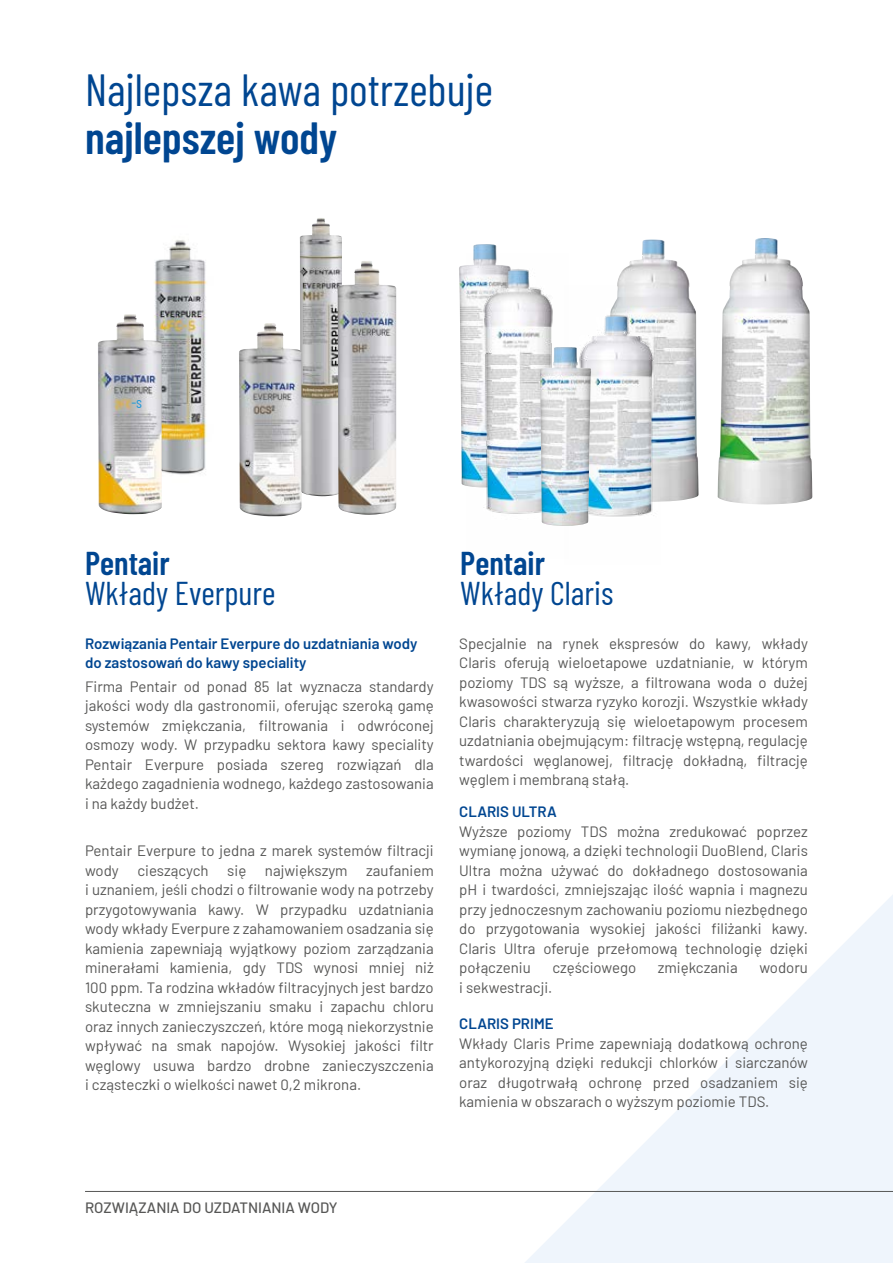
<style>
.page{position:relative;width:893px;height:1263px;background:#fff}
.page>*{position:absolute;margin:0;border:0;box-sizing:border-box;transform-origin:0 0}
.t1{font:45px "Barlow Condensed";color:#004691}
.t2{font:600 45px "Barlow Condensed";color:#004691}
.t3{font:33px "Barlow Condensed";color:#004691}
.t4{font:600 33px "Barlow Condensed";color:#004691}
.t5{font:15.6px "Barlow Condensed";color:#239ad7}
.t6{font:15px/19.5px "Barlow";color:#575756;text-align:justify}
.t7{font:600 15px/19.5px "Barlow";color:#004691}
.t8{font:500 15px "Barlow";color:#575756}
</style>
<div class="page">
<svg style="left:525px;top:480px;width:368px;height:783px"></svg>
<hr style="left:85px;top:1191px;width:808px;height:1px;background:#575756">
<img style="left:459px;top:244px;width:38px;height:242px">
<img style="left:466px;top:253px;width:98px;height:305px">
<img style="left:617px;top:239px;width:82px;height:263px">
<img style="left:718px;top:238px;width:94px;height:266px">
<img style="left:564px;top:285px;width:97px;height:279px">
<img style="left:539px;top:347px;width:52px;height:179px">
<img style="left:154px;top:240px;width:53px;height:235px">
<img style="left:300px;top:218px;width:42px;height:278px">
<img style="left:337px;top:261px;width:59px;height:254px">
<img style="left:239px;top:323px;width:62px;height:193px">
<img style="left:98px;top:314px;width:64px;height:200px">
<h1 class="t1" style="left:85px;top:58px;width:410px">Najlepsza kawa potrzebuje</h1>
<h1 class="t2" style="left:85px;top:106px;width:254px">najlepszej wody</h1>
<p class="t5" style="left:131px;top:391px;width:12px">-s</p>
<h2 class="t4" style="left:85px;top:539px;width:86px">Pentair</h2>
<h2 class="t3" style="left:85px;top:569px;width:192px">Wkłady Everpure</h2>
<p class="t7" style="left:85px;top:632px;width:334px">Rozwiązania Pentair Everpure do uzdatniania wody do zastosowań do kawy speciality</p>
<p class="t6" style="left:85px;top:675px;width:350px">Firma Pentair od ponad 85 lat wyznacza standardy jakości wody dla gastronomii, oferując szeroką gamę systemów zmiękczania, filtrowania i odwróconej osmozy wody. W przypadku sektora kawy speciality Pentair Everpure posiada szereg rozwiązań dla każdego zagadnienia wodnego, każdego zastosowania i na każdy budżet.</p>
<p class="t6" style="left:85px;top:840px;width:350px">Pentair Everpure to jedna z marek systemów filtracji wody cieszących się największym zaufaniem i uznaniem, jeśli chodzi o filtrowanie wody na potrzeby przygotowywania kawy. W przypadku uzdatniania wody wkłady Everpure z zahamowaniem osadzania się kamienia zapewniają wyjątkowy poziom zarządzania minerałami kamienia, gdy TDS wynosi mniej niż 100 ppm. Ta rodzina wkładów filtracyjnych jest bardzo skuteczna w zmniejszaniu smaku i zapachu chloru oraz innych zanieczyszczeń, które mogą niekorzystnie wpływać na smak napojów. Wysokiej jakości filtr węglowy usuwa bardzo drobne zanieczyszczenia i cząsteczki o wielkości nawet 0,2 mikrona.</p>
<h2 class="t4" style="left:460px;top:539px;width:86px">Pentair</h2>
<h2 class="t3" style="left:460px;top:569px;width:155px">Wkłady Claris</h2>
<p class="t6" style="left:459px;top:632px;width:350px">Specjalnie na rynek ekspresów do kawy, wkłady Claris oferują wieloetapowe uzdatnianie, w którym poziomy TDS są wyższe, a filtrowana woda o dużej kwasowości stwarza ryzyko korozji. Wszystkie wkłady Claris charakteryzują się wieloetapowym procesem uzdatniania obejmującym: filtrację wstępną, regulację twardości węglanowej, filtrację dokładną, filtrację węglem i membraną stałą.</p>
<p class="t7" style="left:459px;top:801px;width:99px">CLARIS ULTRA</p>
<p class="t6" style="left:459px;top:820px;width:350px">Wyższe poziomy TDS można zredukować poprzez wymianę jonową, a dzięki technologii DuoBlend, Claris Ultra można używać do dokładnego dostosowania pH i twardości, zmniejszając ilość wapnia i magnezu przy jednoczesnym zachowaniu poziomu niezbędnego do przygotowania wysokiej jakości filiżanki kawy.<br>Claris Ultra oferuje przełomową technologię dzięki połączeniu</p>
<p class="t6" style="left:552px;top:957px;width:85px">częściowego</p>
<p class="t6" style="left:658px;top:957px;width:81px">zmiękczania</p>
<p class="t6" style="left:759px;top:957px;width:50px">wodoru</p>
<p class="t6" style="left:459px;top:976px;width:95px">i sekwestracji.</p>
<p class="t7" style="left:459px;top:1013px;width:96px">CLARIS PRIME</p>
<p class="t6" style="left:459px;top:1032px;width:350px">Wkłady Claris Prime zapewniają dodatkową ochronę antykorozyjną dzięki redukcji chlorków i siarczanów oraz długotrwałą ochronę przed osadzaniem się kamienia w obszarach o wyższym poziomie TDS.</p>
<p class="t8" style="left:85px;top:1196px;width:254px">ROZWIĄZANIA DO UZDATNIANIA WODY</p>
</div>
